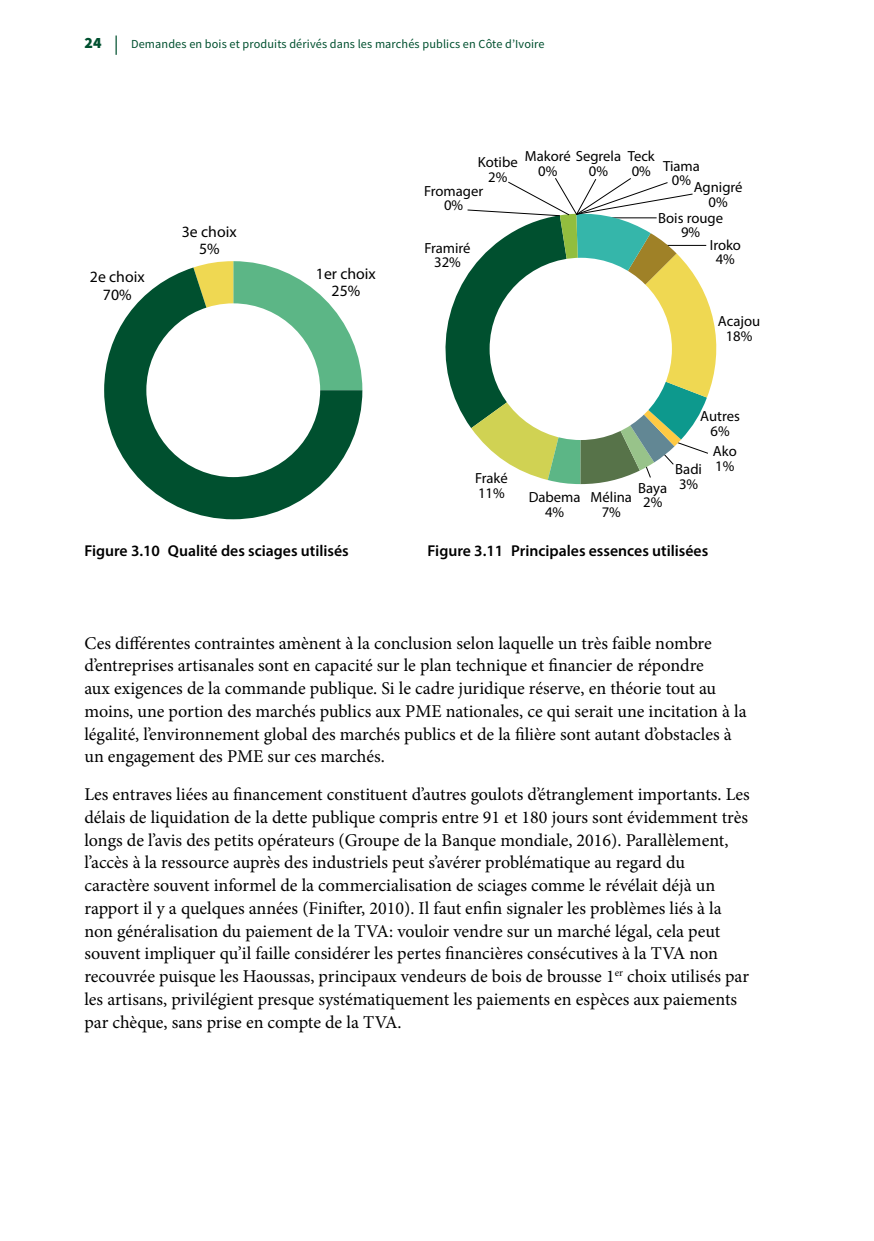
<style>
.page{position:relative;width:874px;height:1241px;background:#fff}
.page>*{position:absolute;margin:0;border:0;box-sizing:border-box;transform-origin:0 0}
.t1{font:18.03px/22.8px "Minion Pro";color:#000}
.t2{font:600 15.75px "Myriad Pro";color:#000}
.t3{font:15.75px/17.5px "Myriad Pro";color:#000;text-align:center}
.t4{font:14.7px/14.7px "Myriad Pro";color:#000;text-align:center}
.t5{font:12.25px "Source Sans Pro";letter-spacing:.01em;color:#00502f}
.s1{font-weight:900;font-size:15.75px}
.s2{font-family:"Minion Pro";font-size:19.25px}
</style>
<div class="page">
<svg style="left:195px;top:261px;width:76px;height:6px"></svg>
<svg style="left:104px;top:267px;width:258px;height:252px"></svg>
<div style="left:146px;top:303px;width:174px;height:174px;background:#fff;border-radius:50%"></div>
<svg style="left:445px;top:178px;width:272px;height:306px"></svg>
<div style="left:489px;top:258px;width:182px;height:182px;background:#fff;border-radius:50%"></div>
<p class="t5" style="left:84px;top:36px;width:461px"><span class="s1">24</span> <span class="s2">|</span> Demandes en bois et produits dérivés dans les marchés publics en Côte d’Ivoire</p>
<p class="t3" style="left:182px;top:222px;width:56px">3e choix<br>5%</p>
<p class="t3" style="left:90px;top:268px;width:56px">2e choix<br>70%</p>
<p class="t3" style="left:316px;top:264px;width:61px">1er choix<br>25%</p>
<p class="t4" style="left:477px;top:154px;width:42px">Kotibe<br>2%</p>
<p class="t4" style="left:538px;top:148px;width:118px;text-align:left;text-indent:-13px">Makoré Segrela Teck<br>0%</p>
<p class="t4" style="left:424px;top:183px;width:61px">Fromager<br>0%</p>
<p class="t4" style="left:424px;top:240px;width:48px">Framiré<br>32%</p>
<p class="t4" style="left:588px;top:163px;width:21px">0%</p>
<p class="t4" style="left:671px;top:158px;width:30px;text-align:left;text-indent:-40px">0% Tiama<br>0%</p>
<p class="t4" style="left:693px;top:179px;width:50px">Agnigré<br>0%</p>
<p class="t4" style="left:658px;top:210px;width:66px">Bois rouge<br>9%</p>
<p class="t4" style="left:709px;top:237px;width:33px">Iroko<br>4%</p>
<p class="t4" style="left:717px;top:314px;width:44px">Acajou<br>18%</p>
<p class="t4" style="left:475px;top:470px;width:34px;text-align:left">Fraké<br>11%</p>
<p class="t4" style="left:528px;top:489px;width:53px">Dabema<br>4%</p>
<p class="t4" style="left:590px;top:489px;width:43px">Mélina<br>7%</p>
<p class="t4" style="left:638px;top:480px;width:30px">Baya<br>2%</p>
<p class="t4" style="left:700px;top:408px;width:41px">Autres<br>6%</p>
<p class="t4" style="left:675px;top:461px;width:28px;text-align:left">Badi<br>3%</p>
<p class="t4" style="left:712px;top:444px;width:25px;text-align:left">Ako<br>1%</p>
<p class="t2" style="left:84px;top:541px;width:266px">Figure 3.10 Qualité des sciages utilisés</p>
<p class="t2" style="left:427px;top:541px;width:282px">Figure 3.11 Principales essences utilisées</p>
<p class="t1" style="left:84px;top:631px;width:663px">Ces différentes contraintes amènent à la conclusion selon laquelle un très faible nombre d’entreprises artisanales sont en capacité sur le plan technique et financier de répondre<br>aux exigences de la commande publique. Si le cadre juridique réserve, en théorie tout au moins, une portion des marchés publics aux PME nationales, ce qui serait une incitation à la légalité, l’environnement global des marchés publics et de la filière sont autant d’obstacles à un engagement des PME sur ces marchés.</p>
<p class="t1" style="left:84px;top:782px;width:666px">Les entraves liées au financement constituent d’autres goulots d’étranglement importants. Les délais de liquidation de la dette publique compris entre 91 et 180 jours sont évidemment très longs de l’avis des petits opérateurs (Groupe de la Banque mondiale, 2016). Parallèlement, l’accès à la ressource auprès des industriels peut s’avérer problématique au regard du caractère souvent informel de la commercialisation de sciages comme le révélait déjà un rapport il y a quelques années (Finifter, 2010). Il faut enfin signaler les problèmes liés à la non généralisation du paiement de la TVA: vouloir vendre sur un marché légal, cela peut souvent impliquer qu’il faille considérer les pertes financières consécutives à la TVA non recouvrée puisque les Haoussas, principaux vendeurs de bois de brousse 1<sup>er</sup> choix utilisés par les artisans, privilégient presque systématiquement les paiements en espèces aux paiements par chèque, sans prise en compte de la TVA.</p>
</div>
